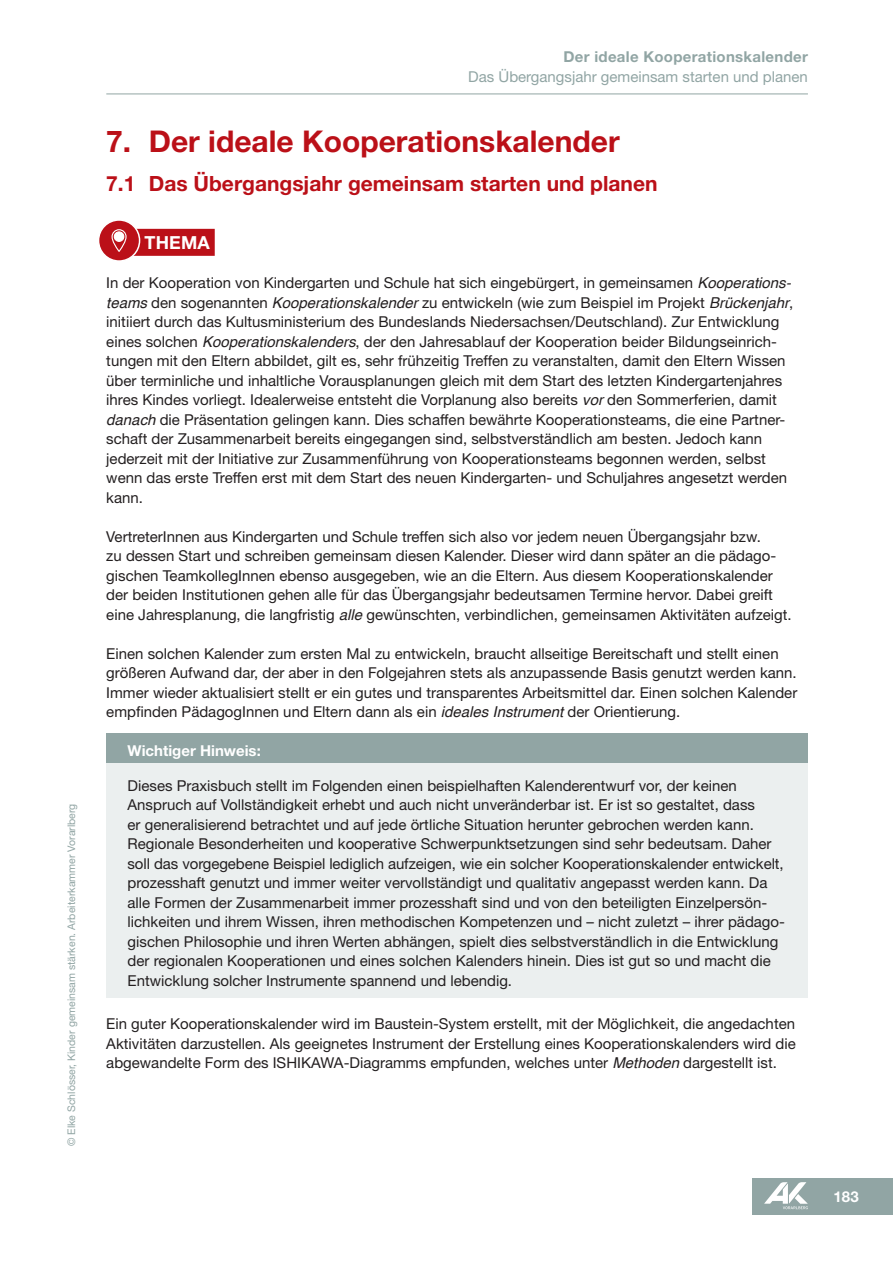
<style>
.page{position:relative;width:893px;height:1263px;background:#fff}
.page>*{position:absolute;margin:0;border:0;box-sizing:border-box;transform-origin:0 0}
.t1{font:700 30px "Helvetica Neue LT";color:#bb1018}
.t2{font:700 21px "Helvetica Neue LT";color:#bb1018}
.t3{font:700 18px "Helvetica Neue LT";letter-spacing:.01em;color:#fff}
.t4{font:15px/19.5px "Helvetica Neue LT";color:#231f20}
.t5{font:15px "Helvetica Neue LT";color:#91a5a4}
.t6{font:700 15px "Helvetica Neue LT";letter-spacing:.02em;color:#91a5a4}
.t7{font:700 15px "Helvetica Neue LT";color:#fff}
.t8{font:10.5px "Helvetica Neue LT";color:#91a5a4}
.s1{font-family:"Helvetica";font-style:italic}
</style>
<div class="page">
<div style="left:753px;top:1178px;width:140px;height:36px;background:#91a5a4"></div>
<svg style="left:764px;top:1182px;width:44px;height:27px"></svg>
<hr style="left:106px;top:94px;width:702px;height:1px;background:#91a5a4">
<div style="left:106px;top:229px;width:109px;height:27px;background:#bb1018"></div>
<div style="left:106px;top:734px;width:702px;height:36px;background:#91a5a4"></div>
<div style="left:106px;top:764px;width:702px;height:19px;background:#ebefef"></div>
<div style="left:106px;top:783px;width:702px;height:214px;background:#ebefef"></div>
<div style="left:99px;top:220px;width:41px;height:41px;background:#bb1018;border-radius:50%"></div>
<div style="left:98px;top:219px;width:42px;height:43px;border:2px solid #fff;border-radius:50%"></div>
<svg style="left:112px;top:229px;width:15px;height:23px"></svg>
<div style="left:114px;top:232px;width:10px;height:9px;background:#fff;border-radius:50%"></div>
<p class="t8" style="left:65px;top:1146px;width:344px;rotate:-90deg">© Elke Schlösser, Kinder gemeinsam stärken. Arbeiterkammer Vorarlberg</p>
<p class="t6" style="left:563px;top:48px;width:246px">Der ideale Kooperationskalender</p>
<p class="t5" style="left:468px;top:67px;width:341px">Das Übergangsjahr gemeinsam starten und planen</p>
<h1 class="t1" style="left:106px;top:122px;width:515px">7. Der ideale Kooperationskalender</h1>
<h2 class="t2" style="left:106px;top:170px;width:553px">7.1 Das Übergangsjahr gemeinsam starten und planen</h2>
<p class="t3" style="left:145px;top:231px;width:67px">THEMA</p>
<p class="t4" style="left:106px;top:273px;width:688px">In der Kooperation von Kindergarten und Schule hat sich eingebürgert, in gemeinsamen <span class="s1">Kooperations&shy;teams</span> den sogenannten <span class="s1">Kooperationskalender</span> zu entwickeln (wie zum Beispiel im Projekt <span class="s1">Brückenjahr</span>, initiiert durch das Kultusministerium des Bundeslands Niedersachsen/Deutschland). Zur Entwicklung eines solchen <span class="s1">Kooperationskalenders</span>, der den Jahresablauf der Kooperation beider Bildungseinrich&shy;tungen mit den Eltern abbildet, gilt es, sehr frühzeitig Treffen zu veranstalten, damit den Eltern Wissen über terminliche und inhaltliche Vorausplanungen gleich mit dem Start des letzten Kindergartenjahres ihres Kindes vorliegt. Idealerweise entsteht die Vorplanung also bereits <span class="s1">vor</span> den Sommerferien, damit <span class="s1">danach</span> die Präsentation gelingen kann. Dies schaffen bewährte Kooperationsteams, die eine Partner&shy;schaft der Zusammenarbeit bereits eingegangen sind, selbstverständlich am besten. Jedoch kann jederzeit mit der Initiative zur Zusammenführung von Kooperationsteams begonnen werden, selbst wenn das erste Treffen erst mit dem Start des neuen Kindergarten- und Schuljahres angesetzt werden kann.</p>
<p class="t4" style="left:106px;top:526px;width:687px">VertreterInnen aus Kindergarten und Schule treffen sich also vor jedem neuen Übergangsjahr bzw.<br>zu dessen Start und schreiben gemeinsam diesen Kalender. Dieser wird dann später an die pädago&shy;gischen TeamkollegInnen ebenso ausgegeben, wie an die Eltern. Aus diesem Kooperationskalender der beiden Institutionen gehen alle für das Übergangsjahr bedeutsamen Termine hervor. Dabei greift eine Jahresplanung, die langfristig <span class="s1">alle</span> gewünschten, verbindlichen, gemeinsamen Aktivitäten aufzeigt.</p>
<p class="t4" style="left:106px;top:643px;width:692px">Einen solchen Kalender zum ersten Mal zu entwickeln, braucht allseitige Bereitschaft und stellt einen größeren Aufwand dar, der aber in den Folgejahren stets als anzupassende Basis genutzt werden kann.<br>Immer wieder aktualisiert stellt er ein gutes und transparentes Arbeitsmittel dar. Einen solchen Kalender empfinden PädagogInnen und Eltern dann als ein <span class="s1">ideales Instrument</span> der Orientierung.</p>
<p class="t7" style="left:128px;top:741px;width:135px">Wichtiger Hinweis:</p>
<p class="t4" style="left:128px;top:775px;width:659px">Dieses Praxisbuch stellt im Folgenden einen beispielhaften Kalenderentwurf vor, der keinen Anspruch auf Vollständigkeit erhebt und auch nicht unveränderbar ist. Er ist so gestaltet, dass<br>er generalisierend betrachtet und auf jede örtliche Situation herunter gebrochen werden kann.<br>Regionale Besonderheiten und kooperative Schwerpunktsetzungen sind sehr bedeutsam. Daher soll das vorgegebene Beispiel lediglich aufzeigen, wie ein solcher Kooperationskalender entwickelt, prozesshaft genutzt und immer weiter vervollständigt und qualitativ angepasst werden kann. Da alle Formen der Zusammenarbeit immer prozesshaft sind und von den beteiligten Einzelpersön&shy;lichkeiten und ihrem Wissen, ihren methodischen Kompetenzen und – nicht zuletzt – ihrer pädago&shy;gischen Philosophie und ihren Werten abhängen, spielt dies selbstverständlich in die Entwicklung der regionalen Kooperationen und eines solchen Kalenders hinein. Dies ist gut so und macht die Entwicklung solcher Instrumente spannend und lebendig.</p>
<p class="t4" style="left:106px;top:1014px;width:691px;text-align:justify">Ein guter Kooperationskalender wird im Baustein-System erstellt, mit der Möglichkeit, die angedachten Aktivitäten darzustellen. Als geeignetes Instrument der Erstellung eines Kooperationskalenders wird die abgewandelte Form des ISHIKAWA-Diagramms empfunden, welches unter <span class="s1">Methoden</span> dargestellt ist.</p>
<p class="t7" style="left:833px;top:1188px;width:27px">183</p>
</div>
